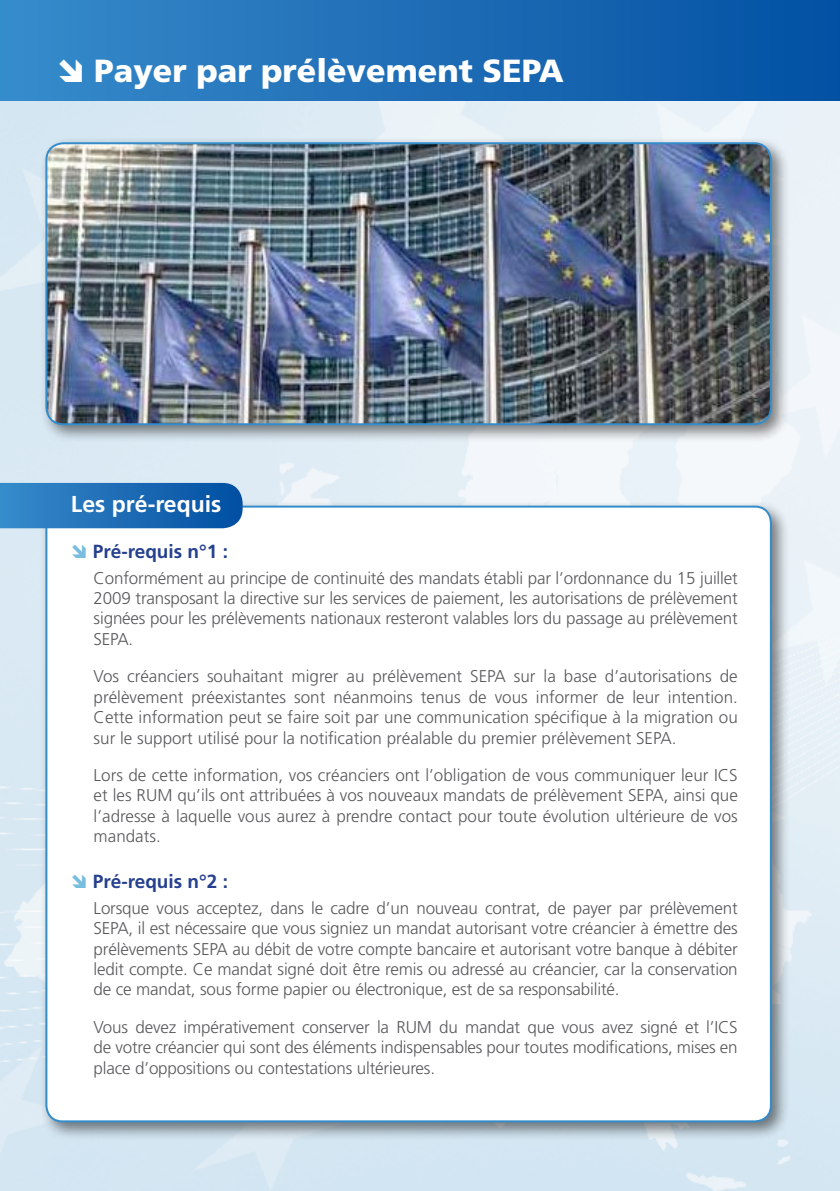
<style>
.page{position:relative;width:840px;height:1191px;background:#fff}
.page>*{position:absolute;margin:0;border:0;box-sizing:border-box;transform-origin:0 0}
.t1{font:900 32px "Frutiger";color:#fff}
.t2{font:700 23px "Frutiger";color:#fff}
.t3{font:700 19px "Frutiger";color:#25408f}
.t4{font:300 17px/20.4px "Frutiger";letter-spacing:-.01em;color:#58595b;text-align:justify}
</style>
<div class="page">
<div style="left:0;top:0;width:839px;height:101px;background:linear-gradient(to right,#388bca,#0450a3)"></div>
<div style="left:39px;top:499px;width:750px;height:641px;background:#000;opacity:.5"></div>
<div style="left:46px;top:506px;width:724px;height:615px;background:#fff;border-radius:16px"></div>
<svg style="left:0;top:483px;width:242px;height:45px"></svg>
<div style="left:39px;top:136px;width:750px;height:307px;background:#000;opacity:.5"></div>
<img style="left:46px;top:143px;width:724px;height:281px">
<div style="left:45px;top:142px;width:726px;height:283px;border:2px solid #358ccb;border-radius:17px"></div>
<svg style="left:59px;top:58px;width:23px;height:23px"></svg>
<h1 class="t1" style="left:94px;top:51px;width:471px">Payer par prélèvement SEPA</h1>
<h2 class="t2" style="left:71px;top:490px;width:152px">Les pré-requis</h2>
<p class="t3" style="left:93px;top:540px;width:137px">Pré-requis n°1 :</p>
<p class="t4" style="left:94px;top:567px;width:645px">Conformément au principe de continuité des mandats établi par l’ordonnance du 15 juillet 2009 transposant la directive sur les services de paiement, les autorisations de prélèvement signées pour les prélèvements nationaux resteront valables lors du passage au prélèvement SEPA.</p>
<p class="t4" style="left:94px;top:666px;width:645px">Vos créanciers souhaitant migrer au prélèvement SEPA sur la base d’autorisations de prélèvement préexistantes sont néanmoins tenus de vous informer de leur intention.<br>Cette information peut se faire soit par une communication spécifique à la migration ou sur le support utilisé pour la notification préalable du premier prélèvement SEPA.</p>
<p class="t4" style="left:94px;top:765px;width:645px">Lors de cette information, vos créanciers ont l’obligation de vous communiquer leur ICS et les RUM qu’ils ont attribuées à vos nouveaux mandats de prélèvement SEPA, ainsi que l’adresse à laquelle vous aurez à prendre contact pour toute évolution ultérieure de vos mandats.</p>
<p class="t3" style="left:93px;top:870px;width:137px">Pré-requis n°2 :</p>
<p class="t4" style="left:94px;top:897px;width:645px">Lorsque vous acceptez, dans le cadre d’un nouveau contrat, de payer par prélèvement SEPA, il est nécessaire que vous signiez un mandat autorisant votre créancier à émettre des prélèvements SEPA au débit de votre compte bancaire et autorisant votre banque à débiter ledit compte. Ce mandat signé doit être remis ou adressé au créancier, car la conservation de ce mandat, sous forme papier ou électronique, est de sa responsabilité.</p>
<p class="t4" style="left:94px;top:1016px;width:645px">Vous devez impérativement conserver la RUM du mandat que vous avez signé et l’ICS de votre créancier qui sont des éléments indispensables pour toutes modifications, mises en place d’oppositions ou contestations ultérieures.</p>
</div>
